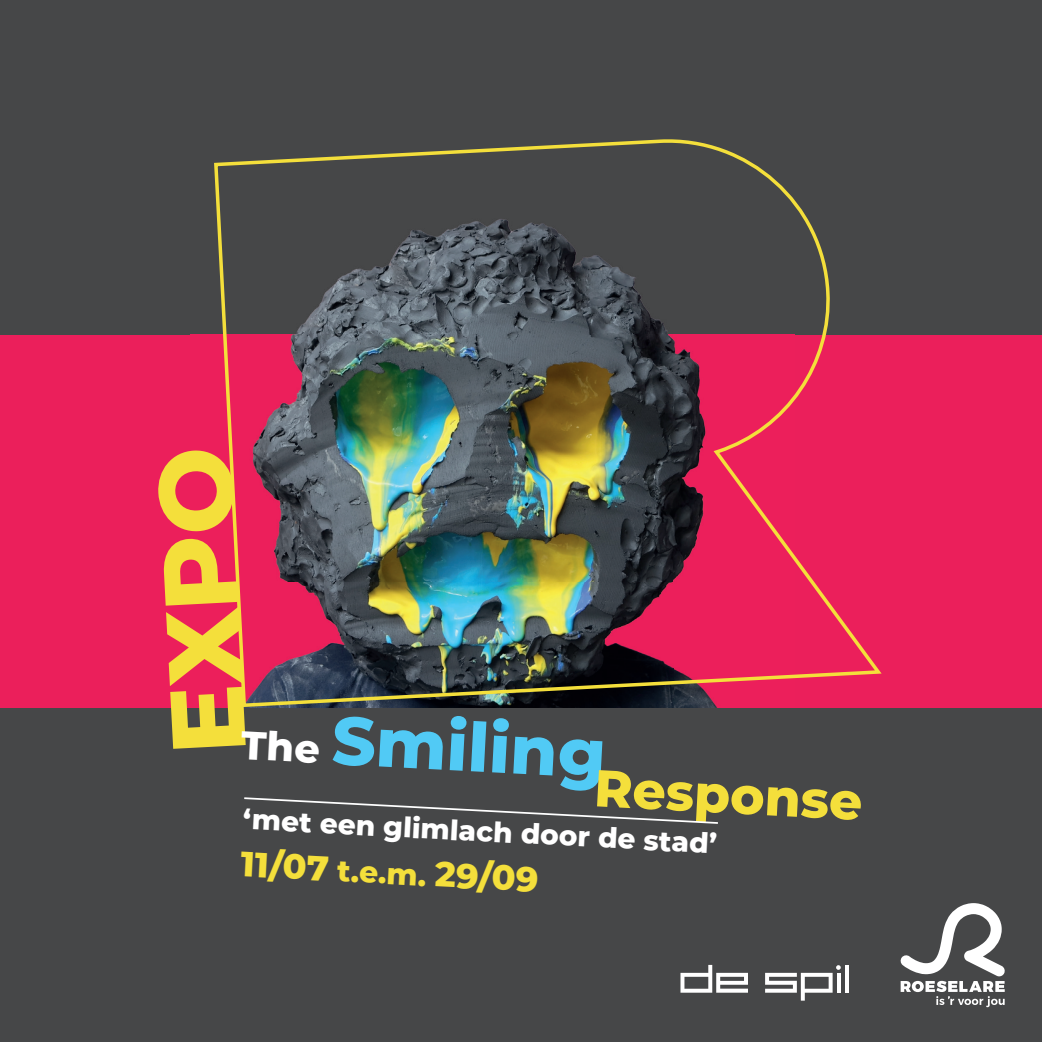
<style>
.page{position:relative;width:1042px;height:1042px;background:#464748}
.page>*{position:absolute;margin:0;border:0;box-sizing:border-box;transform-origin:0 0}
.t1{font:800 51.8px "Montserrat";color:#f4df3b}
.t2{font:800 35px "Montserrat";color:#f4df3b}
.t3{font:800 28px "Montserrat";color:#fff}
.s1{font-size:29.75px}
</style>
<div class="page">
<div style="left:0;top:335px;width:1042px;height:372px;background:#eb1f5b"></div>
<svg style="left:900px;top:903px;width:105px;height:104px"></svg>
<img style="left:212px;top:139px;width:673px;height:569px">
<svg style="left:157px;top:449px;width:89px;height:300px"></svg>
<svg style="left:244px;top:797px;width:474px;height:27px"></svg>
<svg style="left:680px;top:965px;width:68px;height:27px"></svg>
<svg style="left:845px;top:965px;width:3px;height:27px"></svg>
<svg style="left:765px;top:965px;width:76px;height:35px"></svg>
<h1 class="t1" style="left:242px;top:731px;width:625px;rotate:3deg"><sup>The</sup> <sup>Smiling</sup>Response</h1>
<p class="t3" style="left:244px;top:798px;width:476px;rotate:3deg">‘met een glimlach door de stad’</p>
<p class="t2" style="left:242px;top:838px;width:299px;rotate:3deg">11/07 <span class="s1">t.e.m.</span> 29/09</p>
</div>
